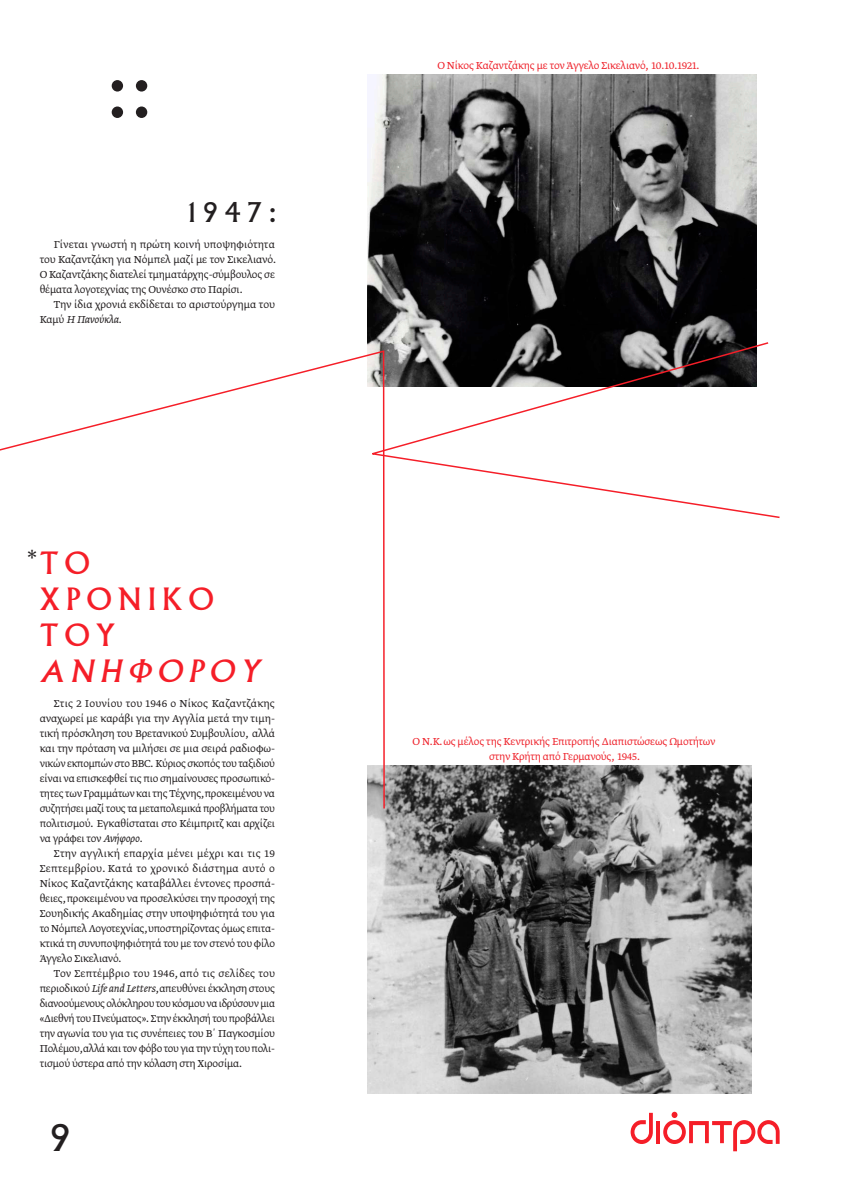
<style>
.page{position:relative;width:842px;height:1191px;background:#fff}
.page>*{position:absolute;margin:0;border:0;box-sizing:border-box;transform-origin:0 0}
.t1{font:36px "Albertus MT Greek";color:#231f20}
.t2{font:30px/36px "Albertus MT Greek";letter-spacing:.2em;color:#f51e28}
.t3{font:italic 30px "Albertus MT Greek";color:#f51e28}
.t4{font:300 28.8px "Greta Text Pro";color:#231f20}
.t5{font:26.5px "Albertus MT Greek";color:#231f20}
.t6{font:300 12px/15px "Greta Text Pro";letter-spacing:-.01em;color:#231f20;text-align:justify}
.t7{font:300 12px/15px "Greta Text Pro";letter-spacing:-.01em;color:#ee222b;text-align:center}
.s1{font-style:italic}
</style>
<div class="page">
<svg style="left:631px;top:1112px;width:22px;height:32px"></svg>
<hr style="left:656px;top:1121px;width:4px;height:22px;background:#f51e28">
<div style="left:671px;top:1111px;width:6px;height:7px;background:#f51e28;border-radius:50%"></div>
<svg style="left:663px;top:1120px;width:117px;height:31px"></svg>
<img style="left:368px;top:75px;width:389px;height:266px">
<img style="left:368px;top:766px;width:383px;height:327px">
<svg style="left:0;top:355px;width:386px;height:455px"></svg>
<svg style="left:365px;top:341px;width:415px;height:178px"></svg>
<svg style="left:112px;top:80px;width:11px;height:38px"></svg>
<svg style="left:136px;top:80px;width:11px;height:38px"></svg>
<h3 class="t5" style="left:189px;top:196px;width:89px">1947:</h3>
<p class="t6" style="left:40px;top:237px;width:238px;text-indent:14px">Γίνεται γνωστή η πρώτη κοινή υποψηφιότητα του Καζαντζάκη για Νόμπελ μαζί με τον Σικελιανό.<br>Ο Καζαντζάκης διατελεί τμηματάρχης-σύμβουλος σε θέματα λογοτεχνίας της Ουνέσκο στο Παρίσι.</p>
<p class="t6" style="left:40px;top:297px;width:237px;text-indent:14px">Την ίδια χρονιά εκδίδεται το αριστούργημα του<br>Καμύ <span class="s1">Η Πανούκλα</span>.</p>
<h3 class="t4" style="left:27px;top:542px;width:12px">*</h3>
<h2 class="t2" style="left:40px;top:545px;width:175px">ΤΟ<br>ΧΡΟΝΙΚΟ<br>ΤΟΥ</h2>
<h2 class="t3" style="left:40px;top:653px;width:227px">ΑΝΗΦΟΡΟΥ</h2>
<p class="t6" style="left:40px;top:696px;width:237px;text-indent:14px">Στις 2 Ιουνίου του 1946 ο Νίκος Καζαντζάκης αναχωρεί με καράβι για την Αγγλία μετά την τιμη&shy;τική πρόσκληση του Βρετανικού Συμβουλίου, αλλά και την πρόταση να μιλήσει σε μια σειρά ραδιοφω&shy;νικών εκπομπών στο BBC. Κύριος σκοπός του ταξιδιού είναι να επισκεφθεί τις πιο σημαίνουσες προσωπικό&shy;τητες των Γραμμάτων και της Τέχνης,προκειμένου να συζητήσει μαζί τους τα μεταπολεμικά προβλήματα του πολιτισμού. Εγκαθίσταται στο Κέιμπριτζ και αρχίζει να γράφει τον <span class="s1">Ανήφορο</span>.</p>
<p class="t6" style="left:40px;top:846px;width:237px;text-indent:14px">Στην αγγλική επαρχία μένει μέχρι και τις 19<br>Σεπτεμβρίου. Κατά το χρονικό διάστημα αυτό ο Νίκος Καζαντζάκης καταβάλλει έντονες προσπά&shy;θειες, προκειμένου να προσελκύσει την προσοχή της Σουηδικής Ακαδημίας στην υποψηφιότητά του για το Νόμπελ Λογοτεχνίας,υποστηρίζοντας όμως επιτα&shy;κτικά τη συνυποψηφιότητά του με τον στενό του φίλο Άγγελο Σικελιανό.</p>
<p class="t6" style="left:40px;top:966px;width:237px;text-indent:14px">Τον Σεπτέμβριο του 1946, από τις σελίδες του περιοδικού <span class="s1">Life and Letters</span>,απευθύνει έκκληση στους διανοούμενους ολόκληρου του κόσμου να ιδρύσουν μια «Διεθνή του Πνεύματος». Στην έκκλησή του προβάλλει την αγωνία του για τις συνέπειες του Β΄ Παγκοσμίου Πολέμου,αλλά και τον φόβο του για την τύχη του πολι&shy;τισμού ύστερα από την κόλαση στη Χιροσίμα.</p>
<h1 class="t1" style="left:51px;top:1117px;width:20px">9</h1>
<p class="t7" style="left:437px;top:58px;width:264px">Ο Νίκος Καζαντζάκης με τον Άγγελο Σικελιανό, 10.10.1921.</p>
<p class="t7" style="left:412px;top:734px;width:304px">Ο Ν.Κ. ως μέλος της Κεντρικής Επιτροπής Διαπιστώσεως Ωμοτήτων στην Κρήτη από Γερμανούς, 1945.</p>
</div>
